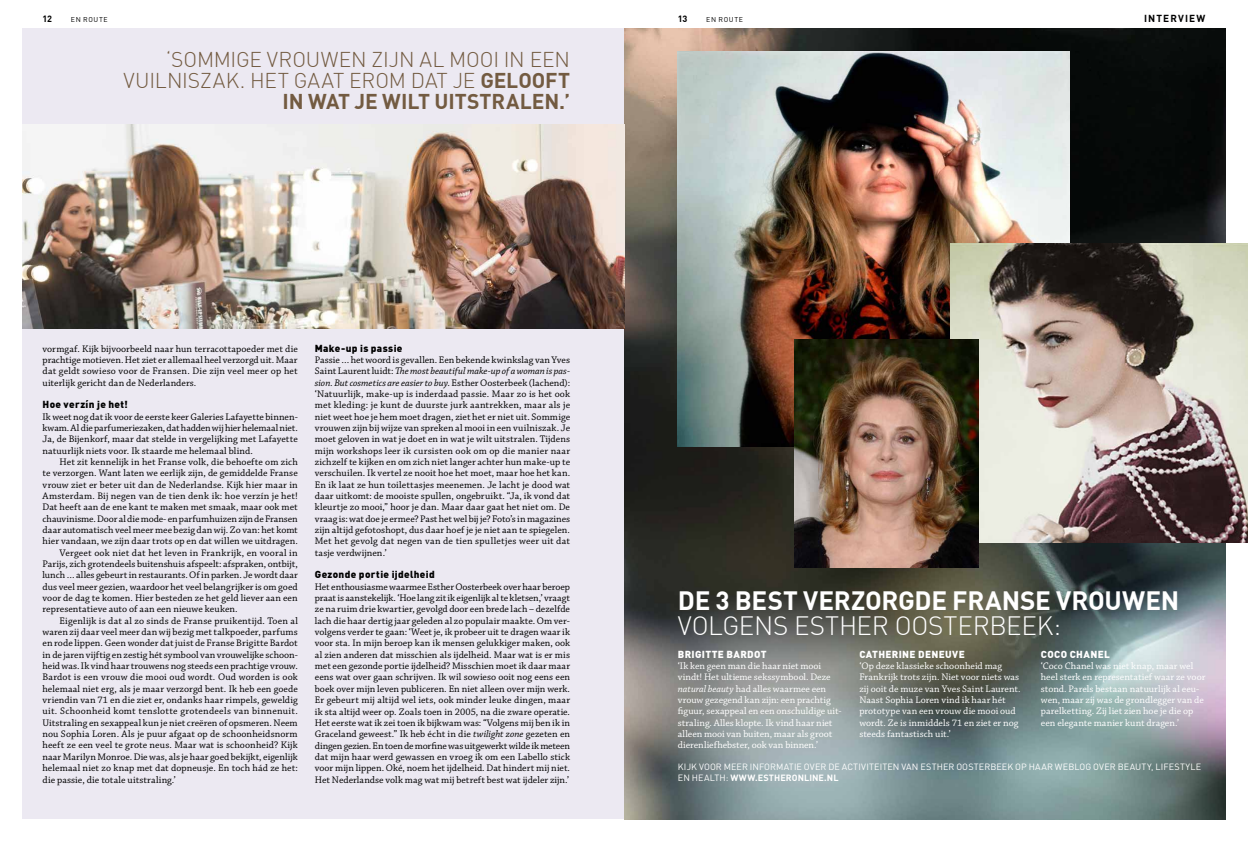
<style>
.page{position:relative;width:1248px;height:842px;background:#fff}
.page>*{position:absolute;margin:0;border:0;box-sizing:border-box;transform-origin:0 0}
.t1{font:700 26px "DIN Pro";letter-spacing:-.01em;color:#fff}
.t2{font:300 26px "DIN Pro";letter-spacing:-.01em;color:#fff}
.t3{font:300 21px/21px "DIN Pro";letter-spacing:-.005em;color:#735b41;text-align:right}
.t4{font:10px/11.3px "Chaparral Pro";letter-spacing:.01em;color:#000;text-align:justify}
.t5{font:10px/11.3px "Chaparral Pro";color:#fff}
.t6{font:10px "Chaparral Pro";letter-spacing:-.01em;color:#000}
.t7{font:900 10px "DIN Pro";letter-spacing:.035em;color:#000}
.t8{font:10px "Chaparral Pro";letter-spacing:.03em;color:#000}
.t9{font:900 10px "DIN Pro";letter-spacing:.035em;color:#fff}
.t10{font:700 10px "DIN Pro";letter-spacing:.11em;color:#000}
.t11{font:9px/10.8px "DIN";letter-spacing:.015em;color:#fff}
.t12{font:700 9px "DIN Pro";color:#000}
.t13{font:7px "DIN Pro";letter-spacing:.09em;color:#000}
.s1{font-weight:700}
.s2{font-style:italic}
</style>
<div class="page">
<div style="left:23px;top:28px;width:601px;height:791px;background:#ece9f2"></div>
<img style="left:624px;top:28px;width:601px;height:791px">
<img style="left:23px;top:125px;width:601px;height:204px">
<img style="left:677px;top:51px;width:392px;height:395px">
<img style="left:950px;top:243px;width:297px;height:299px">
<img style="left:794px;top:339px;width:184px;height:228px">
<p class="t12" style="left:43px;top:13px;width:11px">12</p>
<p class="t13" style="left:71px;top:15px;width:38px">EN ROUTE</p>
<p class="t12" style="left:677px;top:13px;width:11px">13</p>
<p class="t13" style="left:706px;top:15px;width:38px">EN ROUTE</p>
<p class="t10" style="left:1143px;top:12px;width:63px">INTERVIEW</p>
<h2 class="t3" style="left:124px;top:48px;width:448px">‘SOMMIGE VROUWEN ZIJN AL MOOI IN EEN<br>VUILNISZAK. HET GAAT EROM DAT JE <span class="s1">GELOOFT<br>IN WAT JE WILT UITSTRALEN.’</span></h2>
<p class="t4" style="left:43px;top:343px;width:257px">vormgaf. Kijk bijvoorbeeld naar hun terracottapoeder met die prachtige motieven. Het ziet er allemaal heel verzorgd uit. Maar dat geldt sowieso voor de Fransen. Die zijn veel meer op het uiterlijk gericht dan de Nederlanders.</p>
<p class="t7" style="left:43px;top:398px;width:87px">Hoe verzín je het!</p>
<p class="t4" style="left:43px;top:411px;width:257px">Ik weet nog dat ik voor de eerste keer Galeries Lafayette binnen&shy;kwam. Al die parfumeriezaken, dat hadden wij hier helemaal niet.<br>Ja, de Bijenkorf, maar dat stelde in vergelijking met Lafayette natuurlijk niets voor. Ik staarde me helemaal blind.</p>
<p class="t4" style="left:60px;top:456px;width:240px">Het zit kennelijk in het Franse volk, die behoefte om zich</p>
<p class="t4" style="left:43px;top:468px;width:257px">te verzorgen. Want laten we eerlijk zijn, de gemiddelde Franse</p>
<p class="t4" style="left:43px;top:479px;width:257px">vrouw ziet er beter uit dan de Nederlandse. Kijk hier maar in</p>
<p class="t4" style="left:43px;top:491px;width:257px">Amsterdam. Bij negen van de tien denk ik: hoe verzín je het!</p>
<p class="t4" style="left:43px;top:502px;width:257px">Dat heeft aan de ene kant te maken met smaak, maar ook met</p>
<p class="t6" style="left:43px;top:513px;width:257px">chauvinisme. Door al die mode- en parfumhuizen zijn de Fransen</p>
<p class="t4" style="left:43px;top:525px;width:257px">daar automatisch veel meer mee bezig dan wij. Zo van: het komt</p>
<p class="t4" style="left:43px;top:536px;width:257px">hier vandaan, we zijn daar trots op en dat willen we uitdragen.</p>
<p class="t4" style="left:60px;top:547px;width:240px">Vergeet ook niet dat het leven in Frankrijk, en vooral in</p>
<p class="t4" style="left:43px;top:559px;width:257px">Parijs, zich grotendeels buitenshuis afspeelt: afspraken, ontbijt,</p>
<p class="t4" style="left:43px;top:570px;width:257px">lunch … alles gebeurt in restaurants. Of in parken. Je wordt daar</p>
<p class="t4" style="left:43px;top:581px;width:257px">dus veel meer gezien, waardoor het veel belangrijker is om goed</p>
<p class="t4" style="left:43px;top:593px;width:257px">voor de dag te komen. Hier besteden ze het geld liever aan een</p>
<p class="t4" style="left:43px;top:604px;width:197px">representatieve auto of aan een nieuwe keuken.</p>
<p class="t4" style="left:60px;top:615px;width:240px">Eigenlijk is dat al zo sinds de Franse pruikentijd. Toen al</p>
<p class="t4" style="left:43px;top:627px;width:257px">waren zij daar veel meer dan wij bezig met talkpoeder, parfums</p>
<p class="t4" style="left:43px;top:638px;width:257px">en rode lippen. Geen wonder dat juist de Franse Brigitte Bardot</p>
<p class="t4" style="left:43px;top:649px;width:257px">in de jaren vijftig en zestig hét symbool van vrouwelijke schoon-</p>
<p class="t4" style="left:43px;top:661px;width:257px">heid was. Ik vind haar trouwens nog steeds een prachtige vrouw.</p>
<p class="t4" style="left:43px;top:672px;width:257px">Bardot is een vrouw die mooi oud wordt. Oud worden is ook</p>
<p class="t4" style="left:43px;top:683px;width:257px">helemaal niet erg, als je maar verzorgd bent. Ik heb een goede</p>
<p class="t4" style="left:43px;top:695px;width:257px">vriendin van 71 en die ziet er, ondanks haar rimpels, geweldig</p>
<p class="t8" style="left:43px;top:706px;width:257px">uit. Schoonheid komt tenslotte grotendeels van binnenuit.</p>
<p class="t4" style="left:43px;top:717px;width:257px">Uitstraling en sexappeal kun je niet creëren of opsmeren. Neem</p>
<p class="t4" style="left:43px;top:729px;width:257px">nou Sophia Loren. Als je puur afgaat op de schoonheidsnorm</p>
<p class="t4" style="left:43px;top:740px;width:257px">heeft ze een veel te grote neus. Maar wat is schoonheid? Kijk</p>
<p class="t4" style="left:43px;top:751px;width:257px">naar Marilyn Monroe. Die was, als je haar goed bekijkt, eigenlijk</p>
<p class="t4" style="left:43px;top:763px;width:257px">helemaal niet zo knap met dat dopneusje. En toch hád ze het:</p>
<p class="t4" style="left:43px;top:774px;width:135px">die passie, die totale uitstraling.’</p>
<p class="t7" style="left:315px;top:341px;width:89px">Make-up is passie</p>
<p class="t4" style="left:315px;top:354px;width:257px">Passie … het woord is gevallen. Een bekende kwinkslag van Yves Saint Laurent luidt: <span class="s2">The most beautiful make-up of a woman is pas&shy;sion. But cosmetics are easier to buy.</span> Esther Oosterbeek (lachend): ‘Natuurlijk, make-up is inderdaad passie. Maar zo is het ook met kleding: je kunt de duurste jurk aantrekken, maar als je niet weet hoe je hem moet dragen, ziet het er niet uit. Sommige vrouwen zijn bij wijze van spreken al mooi in een vuilniszak. Je moet geloven in wat je doet en in wat je wilt uitstralen. Tijdens mijn workshops leer ik cursisten ook om op die manier naar zichzelf te kijken en om zich niet langer achter hun make-up te verschuilen. Ik vertel ze nooit hoe het moet, maar hoe het kan.<br>En ik laat ze hun toilettasjes meenemen. Je lacht je dood wat daar uitkomt: de mooiste spullen, ongebruikt. “Ja, ik vond dat kleurtje zo mooi,” hoor je dan. Maar daar gaat het niet om. De vraag is: wat doe je ermee? Past het wel bij je? Foto’s in magazines zijn altijd gefotoshopt, dus daar hoef je je niet aan te spiegelen.<br>Met het gevolg dat negen van de tien spulletjes weer uit dat tasje verdwijnen.’</p>
<p class="t7" style="left:315px;top:568px;width:122px">Gezonde portie ijdelheid</p>
<p class="t4" style="left:315px;top:581px;width:257px">Het enthousiasme waarmee Esther Oosterbeek over haar beroep praat is aanstekelijk. ‘Hoe lang zit ik eigenlijk al te kletsen,’ vraagt ze na ruim drie kwartier, gevolgd door een brede lach – dezelfde lach die haar dertig jaar geleden al zo populair maakte. Om ver&shy;volgens verder te gaan: ‘Weet je, ik probeer uit te dragen waar ik voor sta. In mijn beroep kan ik mensen gelukkiger maken, ook al zien anderen dat misschien als ijdelheid. Maar wat is er mis met een gezonde portie ijdelheid? Misschien moet ik daar maar eens wat over gaan schrijven. Ik wil sowieso ooit nog eens een boek over mijn leven publiceren. En niet alleen over mijn werk.<br>Er gebeurt mij altijd wel iets, ook minder leuke dingen, maar ik sta altijd weer op. Zoals toen in 2005, na die zware operatie.<br>Het eerste wat ik zei toen ik bijkwam was: “Volgens mij ben ik in Graceland geweest.” Ik heb écht in die <span class="s2">twilight zone</span> gezeten en dingen gezien. En toen de morfine was uitgewerkt wilde ik meteen dat mijn haar werd gewassen en vroeg ik om een Labello stick voor mijn lippen. Oké, noem het ijdelheid. Dat hindert mij niet.<br>Het Nederlandse volk mag wat mij betreft best wat ijdeler zijn.’</p>
<h1 class="t1" style="left:677px;top:583px;width:503px">DE 3 BEST VERZORGDE FRANSE VROUWEN</h1>
<h1 class="t2" style="left:677px;top:609px;width:385px">VOLGENS ESTHER OOSTERBEEK:</h1>
<p class="t9" style="left:677px;top:647px;width:90px">BRIGITTE BARDOT</p>
<p class="t5" style="left:677px;top:661px;width:165px">‘Ik ken geen man die haar níet mooi vindt! Het ultieme sekssymbool. Deze <span class="s2">natural beauty</span> had alles waarmee een vrouw gezegend kan zijn: een prachtig figuur, sexappeal en een onschuldige uit&shy;straling. Alles klopte. Ik vind haar niet alleen mooi van buiten, maar als groot dierenliefhebster, ook van binnen.’</p>
<p class="t9" style="left:859px;top:647px;width:107px">CATHERINE DENEUVE</p>
<p class="t5" style="left:859px;top:661px;width:163px">‘Op deze klassieke schoonheid mag Frankrijk trots zijn. Niet voor niets was zij ooit de muze van Yves Saint Laurent.<br>Naast Sophia Loren vind ik haar hét prototype van een vrouw die mooi oud wordt. Ze is inmiddels 71 en ziet er nog steeds fantastisch uit.’</p>
<p class="t9" style="left:1040px;top:647px;width:70px">COCO CHANEL</p>
<p class="t5" style="left:1040px;top:661px;width:166px">‘Coco Chanel was niet knap, maar wel heel sterk en representatief waar ze voor stond. Parels bestaan natuurlijk al eeu&shy;wen, maar zij was de grondlegger van de parelketting. Zij liet zien hoe je die op een elegante manier kunt dragen.’</p>
<p class="t11" style="left:677px;top:761px;width:525px">KIJK VOOR MEER INFORMATIE OVER DE ACTIVITEITEN VAN ESTHER OOSTERBEEK OP HAAR WEBLOG OVER BEAUTY, LIFESTYLE<br>EN HEALTH: <span class="s1">WWW.ESTHERONLINE.NL</span></p>
</div>
